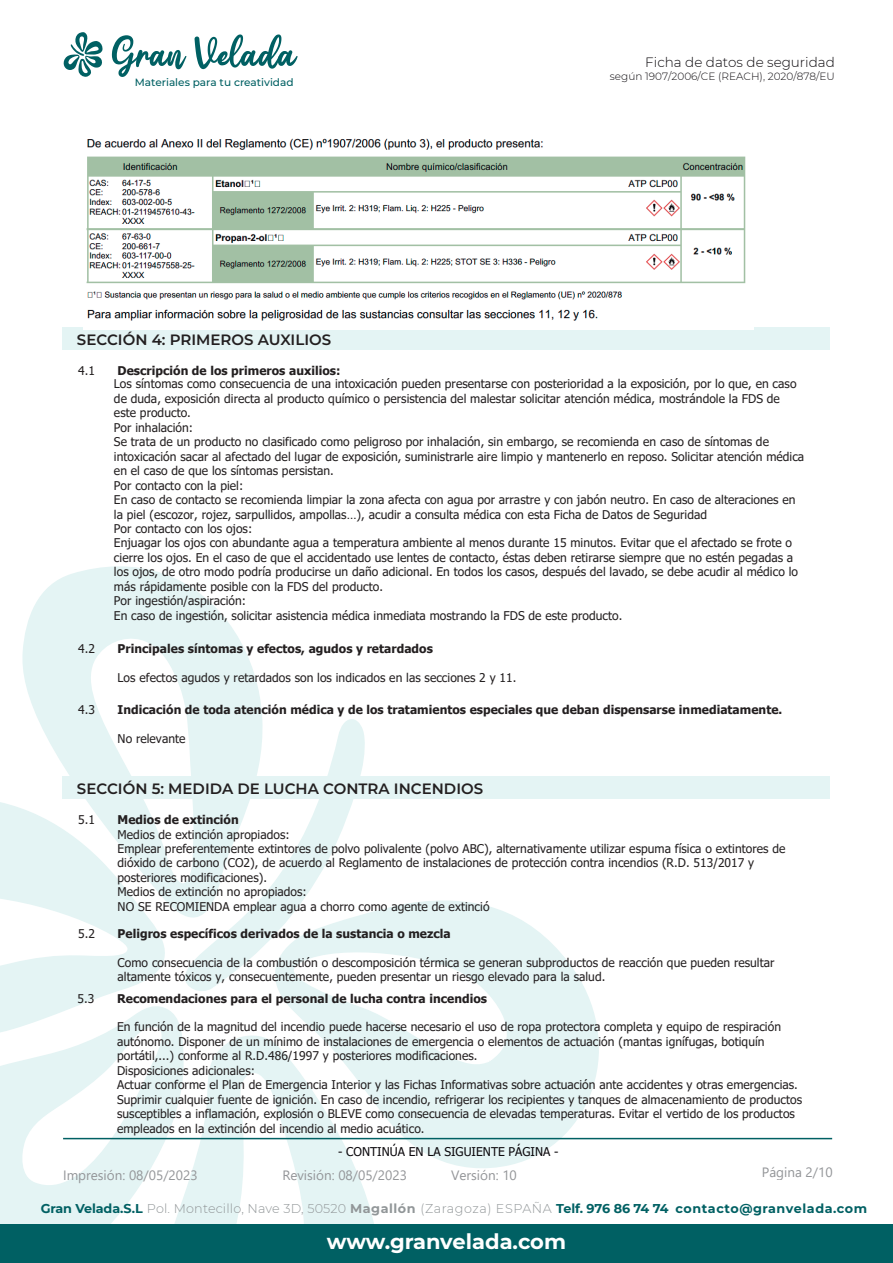
<style>
.page{position:relative;width:893px;height:1263px;background:#fff}
.page>*{position:absolute;margin:0;border:0;box-sizing:border-box;transform-origin:0 0}
.t1{font:700 21px "Montserrat";color:#fff}
.t2{font:600 15px "Montserrat";color:#231f20}
.t3{font:13.5px "Segoe UI";color:#939598}
.t4{font:300 13.5px "Montserrat";color:#0c090d}
.t5{font:700 12.75px "Montserrat";letter-spacing:.035em;color:#006063}
.t6{font:12.15px "Tahoma";color:#0c090d}
.t7{font:12px/14.4px "Tahoma";letter-spacing:.005em;color:#231f20}
.t8{font:700 12px "Tahoma";letter-spacing:.005em;color:#231f20}
.t9{font:300 10.5px "Montserrat";color:#0c090d}
.t10{font:500 10.5px "Montserrat";color:#006063}
.s1{font-weight:300;color:#919698}
.s2{color:#919698}
</style>
<div class="page">
<svg style="left:0;top:802px;width:165px;height:199px"></svg>
<svg style="left:282px;top:900px;width:346px;height:268px;fill:#e4f4f4"></svg>
<svg style="left:20px;top:566px;width:242px;height:383px;fill:#e4f4f4"></svg>
<svg style="left:0;top:1001px;width:180px;height:223px;fill:#e4f4f4"></svg>
<svg style="left:155px;top:1027px;width:232px;height:197px;fill:#e4f4f4"></svg>
<svg style="left:184px;top:714px;width:182px;height:282px"></svg>
<svg style="left:112px;top:35px;width:74px;height:42px"></svg>
<svg style="left:195px;top:34px;width:103px;height:35px"></svg>
<svg style="left:63px;top:32px;width:40px;height:45px"></svg>
<div style="left:0;top:1224px;width:893px;height:39px;background:#006063"></div>
<hr style="left:63px;top:1138px;width:769px;height:1px;background:#006063">
<div style="left:63px;top:328px;width:767px;height:22px;background:#e4f4f4"></div>
<div style="left:63px;top:777px;width:767px;height:22px;background:#e4f4f4"></div>
<img style="left:83px;top:138px;width:671px;height:192px">
<p class="t10" style="left:135px;top:75px;width:160px">Materiales para tu creatividad</p>
<p class="t2" style="left:77px;top:329px;width:256px">SECCIÓN 4: PRIMEROS AUXILIOS</p>
<p class="t4" style="left:645px;top:54px;width:191px">Ficha de datos de seguridad</p>
<p class="t9" style="left:610px;top:69px;width:226px">según 1907/2006/CE (REACH), 2020/878/EU</p>
<p class="t7" style="left:78px;top:364px;width:18px">4.1</p>
<p class="t8" style="left:118px;top:362px;width:224px">Descripción de los primeros auxilios:</p>
<p class="t7" style="left:114px;top:378px;width:692px">Los síntomas como consecuencia de una intoxicación pueden presentarse con posterioridad a la exposición, por lo que, en caso de duda, exposición directa al producto químico o persistencia del malestar solicitar atención médica, mostrándole la FDS de este producto.<br>Por inhalación:<br>Se trata de un producto no clasificado como peligroso por inhalación, sin embargo, se recomienda en caso de síntomas de intoxicación sacar al afectado del lugar de exposición, suministrarle aire limpio y mantenerlo en reposo. Solicitar atención médica en el caso de que los síntomas persistan.<br>Por contacto con la piel:<br>En caso de contacto se recomienda limpiar la zona afecta con agua por arrastre y con jabón neutro. En caso de alteraciones en la piel (escozor, rojez, sarpullidos, ampollas…), acudir a consulta médica con esta Ficha de Datos de Seguridad<br>Por contacto con los ojos:<br>Enjuagar los ojos con abundante agua a temperatura ambiente al menos durante 15 minutos. Evitar que el afectado se frote o cierre los ojos. En el caso de que el accidentado use lentes de contacto, éstas deben retirarse siempre que no estén pegadas a los ojos, de otro modo podría producirse un daño adicional. En todos los casos, después del lavado, se debe acudir al médico lo más rápidamente posible con la FDS del producto.<br>Por ingestión/aspiración:<br>En caso de ingestión, solicitar asistencia médica inmediata mostrando la FDS de este producto.</p>
<p class="t7" style="left:78px;top:642px;width:18px">4.2</p>
<p class="t8" style="left:118px;top:640px;width:317px">Principales síntomas y efectos, agudos y retardados</p>
<p class="t7" style="left:118px;top:671px;width:400px">Los efectos agudos y retardados son los indicados en las secciones 2 y 11.</p>
<p class="t7" style="left:78px;top:703px;width:18px">4.3</p>
<p class="t8" style="left:118px;top:701px;width:666px">Indicación de toda atención médica y de los tratamientos especiales que deban dispensarse inmediatamente.</p>
<p class="t7" style="left:118px;top:732px;width:69px">No relevante</p>
<p class="t2" style="left:77px;top:778px;width:408px">SECCIÓN 5: MEDIDA DE LUCHA CONTRA INCENDIOS</p>
<p class="t7" style="left:78px;top:813px;width:18px">5.1</p>
<p class="t8" style="left:118px;top:811px;width:123px">Medios de extinción</p>
<p class="t7" style="left:118px;top:828px;width:669px">Medios de extinción apropiados:<br>Emplear preferentemente extintores de polvo polivalente (polvo ABC), alternativamente utilizar espuma física o extintores de dióxido de carbono (CO2), de acuerdo al Reglamento de instalaciones de protección contra incendios (R.D. 513/2017 y posteriores modificaciones).<br>Medios de extinción no apropiados:<br>NO SE RECOMIENDA emplear agua a chorro como agente de extinció</p>
<p class="t7" style="left:78px;top:927px;width:18px">5.2</p>
<p class="t8" style="left:118px;top:925px;width:335px">Peligros específicos derivados de la sustancia o mezcla</p>
<p class="t7" style="left:118px;top:956px;width:658px">Como consecuencia de la combustión o descomposición térmica se generan subproductos de reacción que pueden resultar altamente tóxicos y, consecuentemente, pueden presentar un riesgo elevado para la salud.</p>
<p class="t7" style="left:78px;top:992px;width:18px">5.3</p>
<p class="t8" style="left:117px;top:990px;width:371px">Recomendaciones para el personal de lucha contra incendios</p>
<p class="t7" style="left:117px;top:1020px;width:687px">En función de la magnitud del incendio puede hacerse necesario el uso de ropa protectora completa y equipo de respiración autónomo. Disponer de un mínimo de instalaciones de emergencia o elementos de actuación (mantas ignífugas, botiquín portátil,...) conforme al R.D.486/1997 y posteriores modificaciones.<br>Disposiciones adicionales:<br>Actuar conforme el Plan de Emergencia Interior y las Fichas Informativas sobre actuación ante accidentes y otras emergencias.<br>Suprimir cualquier fuente de ignición. En caso de incendio, refrigerar los recipientes y tanques de almacenamiento de productos susceptibles a inflamación, explosión o BLEVE como consecuencia de elevadas temperaturas. Evitar el vertido de los productos empleados en la extinción del incendio al medio acuático.</p>
<p class="t6" style="left:338px;top:1143px;width:222px">- CONTINÚA EN LA SIGUIENTE PÁGINA -</p>
<p class="t3" style="left:63px;top:1162px;width:136px">Impresión: 08/05/2023</p>
<p class="t3" style="left:282px;top:1162px;width:126px">Revisión: 08/05/2023</p>
<p class="t3" style="left:451px;top:1162px;width:67px">Versión: 10</p>
<p class="t3" style="left:762px;top:1160px;width:72px">Página 2/10</p>
<p class="t5" style="left:41px;top:1200px;width:828px">Gran Velada.S.L <span class="s1">Pol. Montecillo, Nave 3D, 50520</span> <span class="s2">Magallón</span> <span class="s1">(Zaragoza) ESPAÑA</span> Telf. 976 86 74 74 contacto@granvelada.com</p>
<h1 class="t1" style="left:327px;top:1226px;width:241px">www.granvelada.com</h1>
</div>
